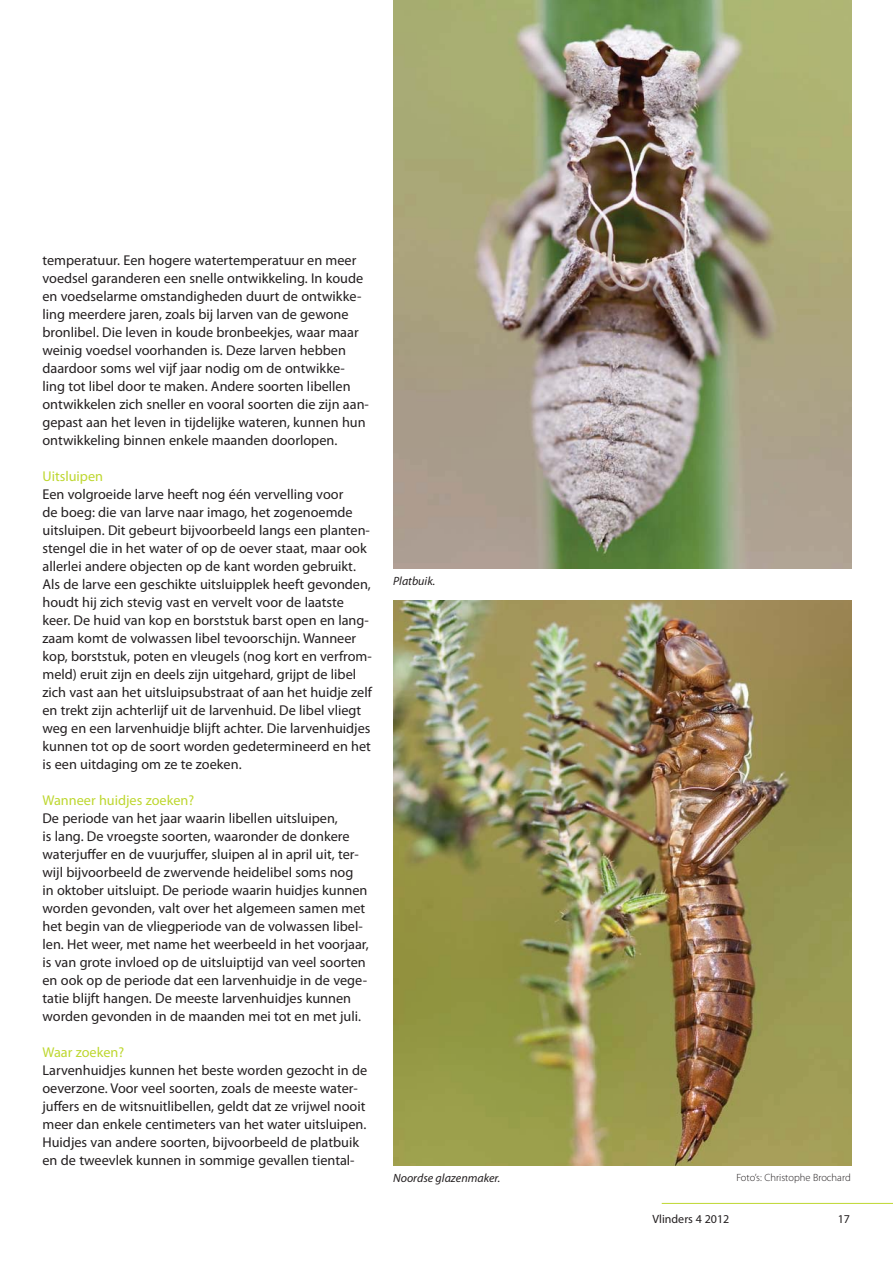
<style>
.page{position:relative;width:893px;height:1263px;background:#fff}
.page>*{position:absolute;margin:0;border:0;box-sizing:border-box;transform-origin:0 0}
.t1{font:14.25px/18px "Myriad Pro";color:#231f20}
.t2{font:14.25px "Myriad Pro";color:#bed730}
.t3{font:italic 12px "Myriad Pro";color:#231f20}
.t4{font:12px "Myriad Pro";color:#231f20}
.t5{font:300 10.5px "Myriad Pro";color:#231f20}
</style>
<div class="page">
<hr style="left:662px;top:1203px;width:231px;height:1px;background:#bed730">
<img style="left:393px;top:600px;width:458px;height:566px">
<img style="left:393px;top:0;width:458px;height:568px">
<p class="t1" style="left:43px;top:252px;width:328px">temperatuur. Een hogere watertemperatuur en meer voedsel garanderen een snelle ontwikkeling. In koude en voedselarme omstandigheden duurt de ontwikke&shy;ling meerdere jaren, zoals bij larven van de gewone bronlibel. Die leven in koude bronbeekjes, waar maar weinig voedsel voorhanden is. Deze larven hebben daardoor soms wel vijf jaar nodig om de ontwikke&shy;ling tot libel door te maken. Andere soorten libellen ontwikkelen zich sneller en vooral soorten die zijn aan&shy;gepast aan het leven in tijdelijke wateren, kunnen hun ontwikkeling binnen enkele maanden doorlopen.</p>
<p class="t2" style="left:43px;top:471px;width:62px">Uitsluipen</p>
<p class="t1" style="left:43px;top:486px;width:331px">Een volgroeide larve heeft nog één vervelling voor<br>de boeg: die van larve naar imago, het zogenoemde uitsluipen. Dit gebeurt bijvoorbeeld langs een planten&shy;stengel die in het water of op de oever staat, maar ook allerlei andere objecten op de kant worden gebruikt.<br>Als de larve een geschikte uitsluipplek heeft gevonden, houdt hij zich stevig vast en vervelt voor de laatste keer. De huid van kop en borststuk barst open en lang&shy;zaam komt de volwassen libel tevoorschijn. Wanneer kop, borststuk, poten en vleugels (nog kort en verfrom&shy;meld) eruit zijn en deels zijn uitgehard, grijpt de libel zich vast aan het uitsluipsubstraat of aan het huidje zelf en trekt zijn achterlijf uit de larvenhuid. De libel vliegt weg en een larvenhuidje blijft achter. Die larvenhuidjes kunnen tot op de soort worden gedetermineerd en het is een uitdaging om ze te zoeken.</p>
<p class="t2" style="left:43px;top:795px;width:153px">Wanneer huidjes zoeken?</p>
<p class="t1" style="left:43px;top:810px;width:328px">De periode van het jaar waarin libellen uitsluipen,<br>is lang. De vroegste soorten, waaronder de donkere waterjuffer en de vuurjuffer, sluipen al in april uit, ter&shy;wijl bijvoorbeeld de zwervende heidelibel soms nog<br>in oktober uitsluipt. De periode waarin huidjes kunnen worden gevonden, valt over het algemeen samen met het begin van de vliegperiode van de volwassen libel&shy;len. Het weer, met name het weerbeeld in het voorjaar, is van grote invloed op de uitsluiptijd van veel soorten en ook op de periode dat een larvenhuidje in de vege&shy;tatie blijft hangen. De meeste larvenhuidjes kunnen worden gevonden in de maanden mei tot en met juli.</p>
<p class="t2" style="left:43px;top:1047px;width:83px">Waar zoeken?</p>
<p class="t1" style="left:43px;top:1062px;width:326px">Larvenhuidjes kunnen het beste worden gezocht in de oeverzone. Voor veel soorten, zoals de meeste water&shy;juffers en de witsnuitlibellen, geldt dat ze vrijwel nooit meer dan enkele centimeters van het water uitsluipen.<br>Huidjes van andere soorten, bijvoorbeeld de platbuik en de tweevlek kunnen in sommige gevallen tiental-</p>
<p class="t3" style="left:393px;top:576px;width:44px">Platbuik.</p>
<p class="t3" style="left:393px;top:1173px;width:109px">Noordse glazenmaker.</p>
<p class="t5" style="left:736px;top:1171px;width:116px">Foto’s: Christophe Brochard</p>
<p class="t4" style="left:652px;top:1214px;width:78px">Vlinders 4 2012</p>
<p class="t4" style="left:838px;top:1214px;width:14px">17</p>
</div>
